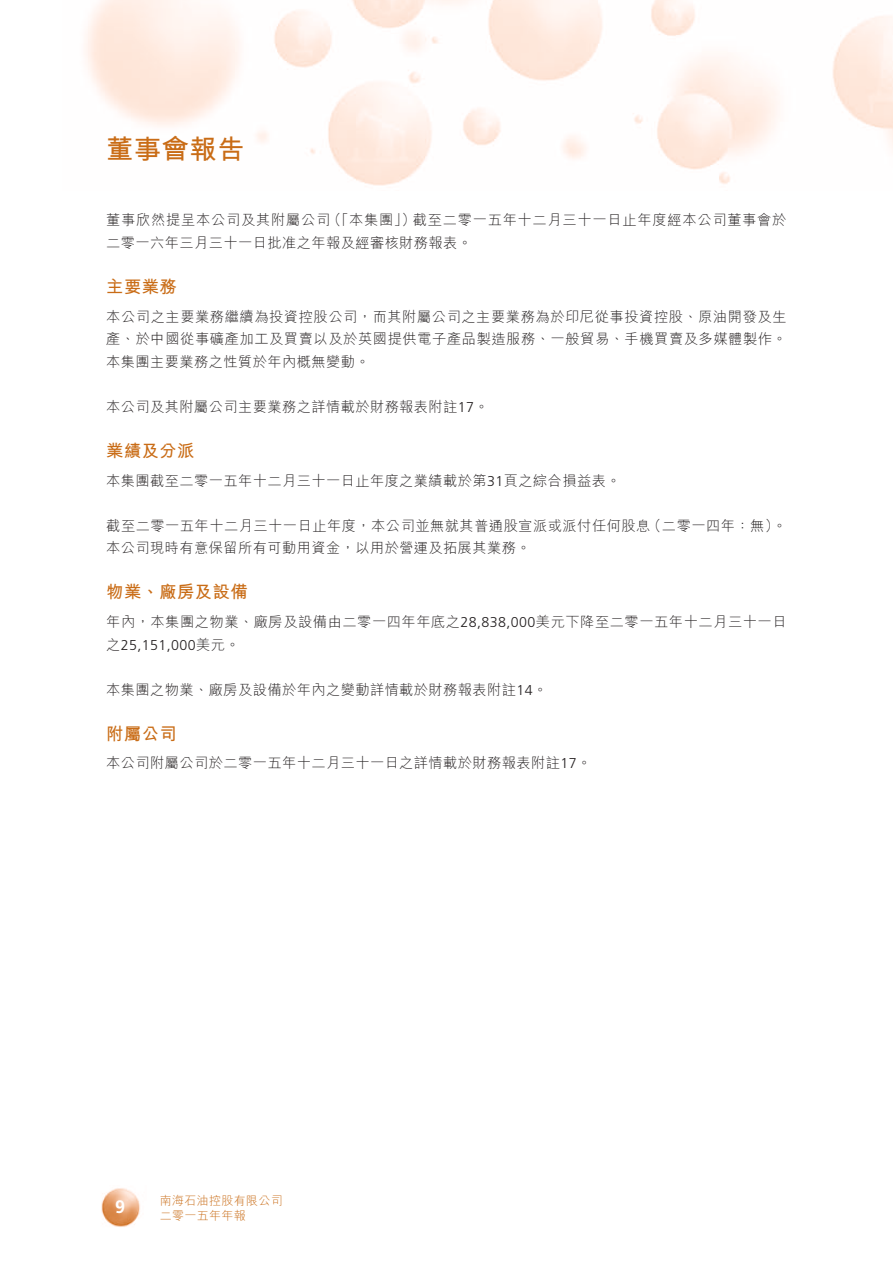
<style>
.page{position:relative;width:893px;height:1263px;background:#fff}
.page>*{position:absolute;margin:0;border:0;box-sizing:border-box;transform-origin:0 0}
.t1{font:700 27px "M Hei HK";letter-spacing:.03em;color:#c96c16}
.t2{font:700 18px "Frutiger LT Std";color:#fff}
.t3{font:700 17.25px "M Hei HK";letter-spacing:.03em;color:#c96c16}
.t4{font:300 14.25px/22.5px "M Hei HK";letter-spacing:.03em;color:#231f20}
.t5{font:300 14.25px "M Hei HK";letter-spacing:.05em;color:#231f20}
.t6{font:300 14.25px "Frutiger LT Std";letter-spacing:.03em;color:#231f20}
.t7{font:300 12px "M Hei HK";letter-spacing:.03em;color:#c96c16}
.s1{font-family:"Frutiger LT Std"}
.s2{font-family:"M Hei HK"}
</style>
<div class="page">
<img style="left:85px;top:0;width:808px;height:186px">
<img style="left:101px;top:1188px;width:39px;height:39px">
<h1 class="t1" style="left:106px;top:129px;width:140px">董事會報告</h1>
<p class="t4" style="left:327px;top:208px;width:90px">（「本集團」）</p>
<p class="t4" style="left:106px;top:208px;width:367px">董事欣然提呈本公司及其附屬公司<br>二零一六年三月三十一日批准之年報及經審核財務報表。</p>
<p class="t3" style="left:106px;top:274px;width:72px">主要業務</p>
<p class="t4" style="left:106px;top:305px;width:682px;text-align:justify">本公司之主要業務繼續為投資控股公司，而其附屬公司之主要業務為於印尼從事投資控股、原油開發及生產、於中國從事礦產加工及買賣以及於英國提供電子產品製造服務、一般貿易、手機買賣及多媒體製作。本集團主要業務之性質於年內概無變動。</p>
<p class="t4" style="left:106px;top:395px;width:384px">本公司及其附屬公司主要業務之詳情載於財務報表附註<span class="s1">17</span>。</p>
<p class="t3" style="left:106px;top:438px;width:90px">業績及分派</p>
<p class="t4" style="left:106px;top:469px;width:516px">本集團截至二零一五年十二月三十一日止年度之業績載於第<span class="s1">31</span>頁之綜合損益表。</p>
<p class="t4" style="left:647px;top:514px;width:141px">（二零一四年：無。(</p>
<p class="t5" style="left:413px;top:210px;width:375px">截至二零一五年十二月三十一日止年度經本公司董事會於</p>
<p class="t4" style="left:106px;top:514px;width:546px">截至二零一五年十二月三十一日止年度，本公司並無就其普通股宣派或派付任何股息本公司現時有意保留所有可動用資金，以用於營運及拓展其業務。</p>
<p class="t3" style="left:106px;top:579px;width:143px">物業、廠房及設備</p>
<p class="t4" style="left:106px;top:610px;width:682px">年內，本集團之物業、廠房及設備由二零一四年年底之<span class="s1">28,838,000</span>美元下降至二零一五年十二月三十一日</p>
<p class="t6" style="left:106px;top:636px;width:135px"><span class="s2">之</span>25,151,000<span class="s2">美元。</span></p>
<p class="t4" style="left:106px;top:677px;width:443px">本集團之物業、廠房及設備於年內之變動詳情載於財務報表附註<span class="s1">14</span>。</p>
<p class="t3" style="left:106px;top:721px;width:72px">附屬公司</p>
<p class="t4" style="left:106px;top:751px;width:487px">本公司附屬公司於二零一五年十二月三十一日之詳情載於財務報表附註<span class="s1">17</span>。</p>
<p class="t2" style="left:115px;top:1196px;width:12px">9</p>
<p class="t7" style="left:160px;top:1192px;width:125px">南海石油控股有限公司</p>
<p class="t7" style="left:160px;top:1207px;width:88px">二零一五年年報</p>
</div>
